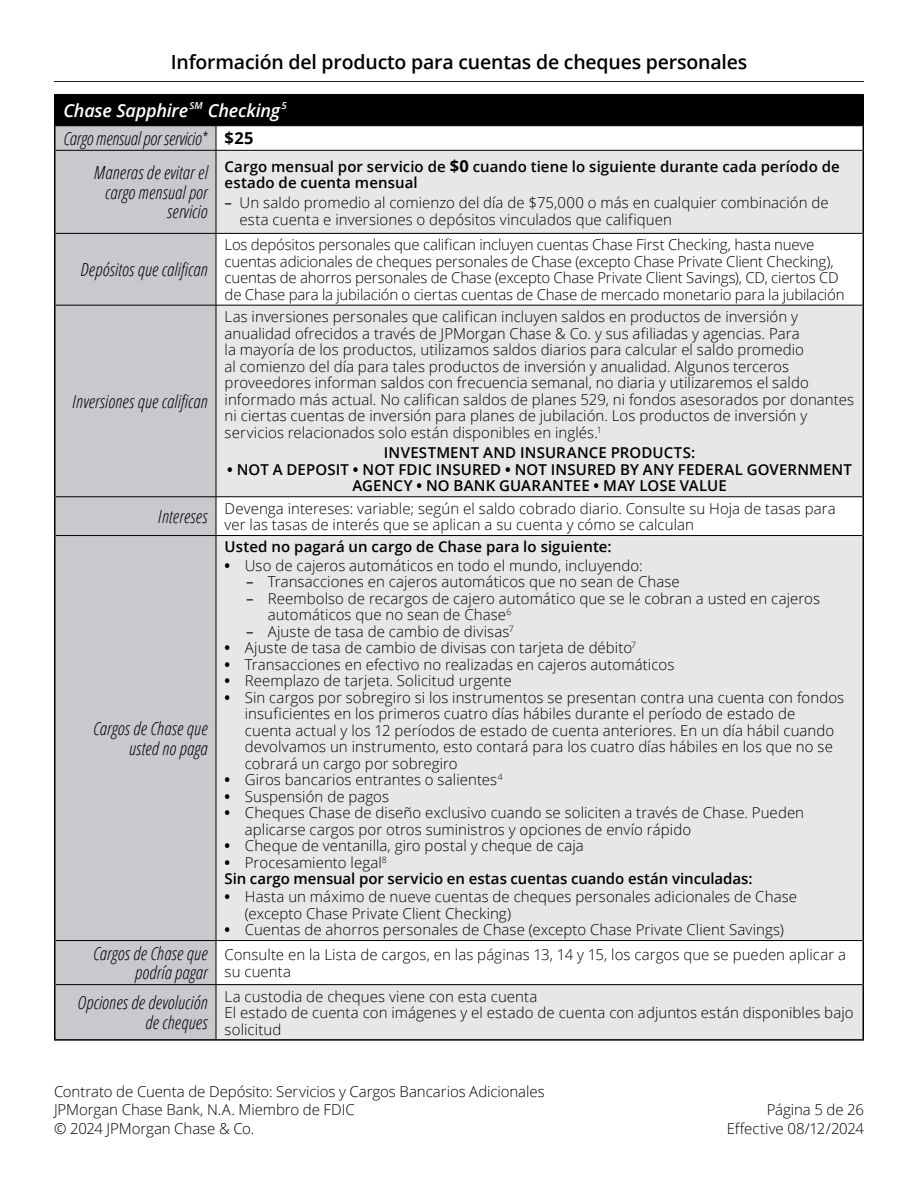
<style>
.page{position:relative;width:918px;height:1188px;background:#fff}
.page>*{position:absolute;margin:0;border:0;box-sizing:border-box;transform-origin:0 0}
.t1{font:600 19.5px "Open Sans";letter-spacing:-.01em;color:#000}
.t2{font:italic 300 condensed 18px/19.5px "Open Sans";letter-spacing:.01em;color:#000;text-align:right}
.t3{font:italic 300 condensed 18px "Open Sans";letter-spacing:-.01em;color:#000}
.t4{font:italic 600 18px "Open Sans";letter-spacing:-.01em;color:#fff}
.t5{font:700 16.5px "Open Sans";color:#000}
.t6{font:300 15px/16.5px "Open Sans";letter-spacing:.005em;color:#000}
.t7{font:600 15px/16.5px "Open Sans";letter-spacing:.005em;color:#000}
.t8{font:300 15px/16.5px "Open Sans";letter-spacing:-.015em;color:#000}
.t9{font:italic 600 9.6px "Open Sans";color:#fff}
.s1{font-weight:700;font-size:16.5px}
.s2{font-weight:400}
.s3{font-weight:700}
</style>
<div class="page">
<hr style="left:54px;top:81px;width:810px;height:1px;background:#000">
<div style="left:55px;top:95px;width:808px;height:31px;background:#000"></div>
<div style="left:56px;top:126px;width:160px;height:913px;background:#c8c9cc"></div>
<div style="left:216px;top:150px;width:647px;height:83px;background:#e7e7e7"></div>
<svg style="left:217px;top:306px;width:645px;height:733px;background:#e9e9e9"></svg>
<hr style="left:54px;top:95px;width:2px;height:31px;background:#000">
<hr style="left:54px;top:94px;width:162px;height:1px;background:#000">
<hr style="left:216px;top:94px;width:648px;height:1px;background:#000">
<hr style="left:862px;top:95px;width:2px;height:31px;background:#000">
<hr style="left:54px;top:126px;width:2px;height:24px;background:#000">
<hr style="left:862px;top:126px;width:2px;height:24px;background:#000">
<hr style="left:54px;top:150px;width:2px;height:83px;background:#000">
<hr style="left:862px;top:150px;width:2px;height:83px;background:#000">
<hr style="left:54px;top:233px;width:2px;height:72px;background:#000">
<hr style="left:862px;top:233px;width:2px;height:72px;background:#000">
<hr style="left:54px;top:305px;width:2px;height:192px;background:#000">
<hr style="left:862px;top:305px;width:2px;height:192px;background:#000">
<hr style="left:54px;top:497px;width:2px;height:39px;background:#000">
<hr style="left:862px;top:497px;width:2px;height:39px;background:#000">
<hr style="left:54px;top:536px;width:2px;height:405px;background:#000">
<hr style="left:862px;top:536px;width:2px;height:405px;background:#000">
<hr style="left:54px;top:941px;width:2px;height:44px;background:#000">
<hr style="left:862px;top:941px;width:2px;height:44px;background:#000">
<hr style="left:54px;top:985px;width:2px;height:54px;background:#000">
<hr style="left:862px;top:985px;width:2px;height:54px;background:#000">
<hr style="left:54px;top:1039px;width:162px;height:2px;background:#000">
<hr style="left:216px;top:1039px;width:648px;height:2px;background:#000">
<svg style="left:216px;top:126px;width:1px;height:24px"></svg>
<hr style="left:56px;top:150px;width:160px;height:1px;background:#000">
<hr style="left:216px;top:150px;width:647px;height:1px;background:#000">
<hr style="left:216px;top:150px;width:1px;height:83px;background:#000">
<hr style="left:56px;top:233px;width:160px;height:1px;background:#000">
<hr style="left:216px;top:233px;width:647px;height:1px;background:#000">
<hr style="left:216px;top:234px;width:1px;height:71px;background:#000">
<hr style="left:56px;top:305px;width:160px;height:1px;background:#000">
<hr style="left:216px;top:305px;width:647px;height:1px;background:#000">
<hr style="left:216px;top:305px;width:1px;height:192px;background:#000">
<hr style="left:56px;top:497px;width:160px;height:1px;background:#000">
<hr style="left:216px;top:497px;width:647px;height:1px;background:#000">
<hr style="left:216px;top:497px;width:1px;height:38px;background:#000">
<hr style="left:56px;top:535px;width:160px;height:1px;background:#000">
<hr style="left:216px;top:535px;width:647px;height:1px;background:#000">
<hr style="left:216px;top:536px;width:1px;height:404px;background:#000">
<hr style="left:56px;top:940px;width:160px;height:1px;background:#000">
<hr style="left:216px;top:940px;width:647px;height:1px;background:#000">
<hr style="left:216px;top:941px;width:1px;height:43px;background:#000">
<hr style="left:56px;top:984px;width:160px;height:1px;background:#000">
<hr style="left:216px;top:984px;width:647px;height:1px;background:#000">
<hr style="left:216px;top:985px;width:1px;height:54px;background:#000">
<h1 class="t1" style="left:171px;top:48px;width:578px">Información del producto para cuentas de cheques personales</h1>
<p class="t4" style="left:63px;top:98px;width:126px">Chase Sapphire</p>
<p class="t9" style="left:190px;top:99px;width:15px">SM</p>
<p class="t4" style="left:208px;top:98px;width:74px">Checking</p>
<p class="t9" style="left:282px;top:99px;width:7px">5</p>
<p class="t3" style="left:63px;top:126px;width:145px">Cargo mensual por servicio*</p>
<p class="t5" style="left:225px;top:127px;width:30px">$25</p>
<p class="t2" style="left:94px;top:162px;width:115px">Maneras de evitar el cargo mensual por servicio</p>
<p class="t7" style="left:225px;top:158px;width:617px">Cargo mensual por servicio de <span class="s1">$0</span> cuando tiene lo siguiente durante cada período de estado de cuenta mensual</p>
<p class="t6" style="left:240px;top:194px;width:591px;text-indent:-15px"><span class="s2">–</span> Un saldo promedio al comienzo del día de $75,000 o más en cualquier combinación de esta cuenta e inversiones o depósitos vinculados que califiquen</p>
<p class="t2" style="left:81px;top:259px;width:128px">Depósitos que califican</p>
<p class="t2" style="left:72px;top:391px;width:137px">Inversiones que califican</p>
<p class="t8" style="left:225px;top:236px;width:621px">Los depósitos personales que califican incluyen cuentas Chase First Checking, hasta nueve cuentas adicionales de cheques personales de Chase (excepto Chase Private Client Checking), cuentas de ahorros personales de Chase (excepto Chase Private Client Savings), CD, ciertos CD de Chase para la jubilación o ciertas cuentas de Chase de mercado monetario para la jubilación</p>
<p class="t6" style="left:225px;top:308px;width:631px">Las inversiones personales que califican incluyen saldos en productos de inversión y anualidad ofrecidos a través de JPMorgan Chase &amp; Co. y sus afiliadas y agencias. Para<br>la mayoría de los productos, utilizamos saldos diarios para calcular el saldo promedio<br>al comienzo del día para tales productos de inversión y anualidad. Algunos terceros proveedores informan saldos con frecuencia semanal, no diaria y utilizaremos el saldo informado más actual. No califican saldos de planes 529, ni fondos asesorados por donantes ni ciertas cuentas de inversión para planes de jubilación. Los productos de inversión y servicios relacionados solo están disponibles en inglés.<sup>1</sup></p>
<p class="t7" style="left:384px;top:444px;width:313px">INVESTMENT AND INSURANCE PRODUCTS:</p>
<p class="t7" style="left:227px;top:461px;width:626px"><span class="s3">•</span> NOT A DEPOSIT <span class="s3">•</span> NOT FDIC INSURED <span class="s3">•</span> NOT INSURED BY ANY FEDERAL GOVERNMENT</p>
<p class="t7" style="left:352px;top:477px;width:376px">AGENCY <span class="s3">•</span> NO BANK GUARANTEE <span class="s3">•</span> MAY LOSE VALUE</p>
<p class="t2" style="left:158px;top:506px;width:51px">Intereses</p>
<p class="t6" style="left:225px;top:500px;width:613px">Devenga intereses: variable; según el saldo cobrado diario. Consulte su Hoja de tasas para ver las tasas de interés que se aplican a su cuenta y cómo se calculan</p>
<p class="t2" style="left:93px;top:718px;width:116px">Cargos de Chase que usted no paga</p>
<p class="t7" style="left:225px;top:538px;width:389px">Usted no pagará un cargo de Chase para lo siguiente:</p>
<p class="t6" style="left:225px;top:556px;width:420px"><span class="s3">•</span> Uso de cajeros automáticos en todo el mundo, incluyendo:</p>
<p class="t6" style="left:246px;top:573px;width:435px"><span class="s2">–</span> Transacciones en cajeros automáticos que no sean de Chase</p>
<p class="t6" style="left:268px;top:589px;width:554px;text-indent:-22px"><span class="s2">–</span> Reembolso de recargos de cajero automático que se le cobran a usted en cajeros automáticos que no sean de Chase<sup>6</sup></p>
<p class="t6" style="left:246px;top:622px;width:269px"><span class="s2">–</span> Ajuste de tasa de cambio de divisas<sup>7</sup></p>
<p class="t6" style="left:225px;top:639px;width:413px"><span class="s3">•</span> Ajuste de tasa de cambio de divisas con tarjeta de débito<sup>7</sup></p>
<p class="t6" style="left:225px;top:655px;width:451px"><span class="s3">•</span> Transacciones en efectivo no realizadas en cajeros automáticos</p>
<p class="t6" style="left:225px;top:672px;width:289px"><span class="s3">•</span> Reemplazo de tarjeta. Solicitud urgente</p>
<p class="t6" style="left:245px;top:688px;width:601px;text-indent:-20px"><span class="s3">•</span> Sin cargos por sobregiro si los instrumentos se presentan contra una cuenta con fondos insuficientes en los primeros cuatro días hábiles durante el período de estado de cuenta actual y los 12 períodos de estado de cuenta anteriores. En un día hábil cuando devolvamos un instrumento, esto contará para los cuatro días hábiles en los que no se cobrará un cargo por sobregiro</p>
<p class="t6" style="left:225px;top:771px;width:280px"><span class="s3">•</span> Giros bancarios entrantes o salientes<sup>4</sup></p>
<p class="t6" style="left:225px;top:787px;width:166px"><span class="s3">•</span> Suspensión de pagos</p>
<p class="t6" style="left:245px;top:804px;width:561px;text-indent:-20px"><span class="s3">•</span> Cheques Chase de diseño exclusivo cuando se soliciten a través de Chase. Pueden aplicarse cargos por otros suministros y opciones de envío rápido</p>
<p class="t6" style="left:225px;top:837px;width:361px"><span class="s3">•</span> Cheque de ventanilla, giro postal y cheque de caja</p>
<p class="t6" style="left:225px;top:853px;width:164px"><span class="s3">•</span> Procesamiento legal<sup>8</sup></p>
<p class="t7" style="left:225px;top:870px;width:529px">Sin cargo mensual por servicio en estas cuentas cuando están vinculadas:</p>
<p class="t6" style="left:245px;top:888px;width:554px;text-indent:-20px"><span class="s3">•</span> Hasta un máximo de nueve cuentas de cheques personales adicionales de Chase (excepto Chase Private Client Checking)</p>
<p class="t6" style="left:225px;top:921px;width:561px"><span class="s3">•</span> Cuentas de ahorros personales de Chase (excepto Chase Private Client Savings)</p>
<p class="t2" style="left:93px;top:943px;width:116px">Cargos de Chase que podría pagar</p>
<p class="t6" style="left:225px;top:946px;width:623px">Consulte en la Lista de cargos, en las páginas 13, 14 y 15, los cargos que se pueden aplicar a su cuenta</p>
<p class="t2" style="left:77px;top:993px;width:131px">Opciones de devolución de cheques</p>
<p class="t6" style="left:225px;top:987px;width:314px">La custodia de cheques viene con esta cuenta</p>
<p class="t6" style="left:225px;top:1004px;width:630px">El estado de cuenta con imágenes y el estado de cuenta con adjuntos están disponibles bajo solicitud</p>
<p class="t6" style="left:54px;top:1082px;width:492px;line-height:18.6px">Contrato de Cuenta de Depósito: Servicios y Cargos Bancarios Adicionales<br>JPMorgan Chase Bank, N.A. Miembro de FDIC<br>© 2024 JPMorgan Chase &amp; Co.</p>
<p class="t6" style="left:727px;top:1100px;width:139px;line-height:18.6px;text-align:right">Página 5 de 26<br>Effective 08/12/2024</p>
</div>
